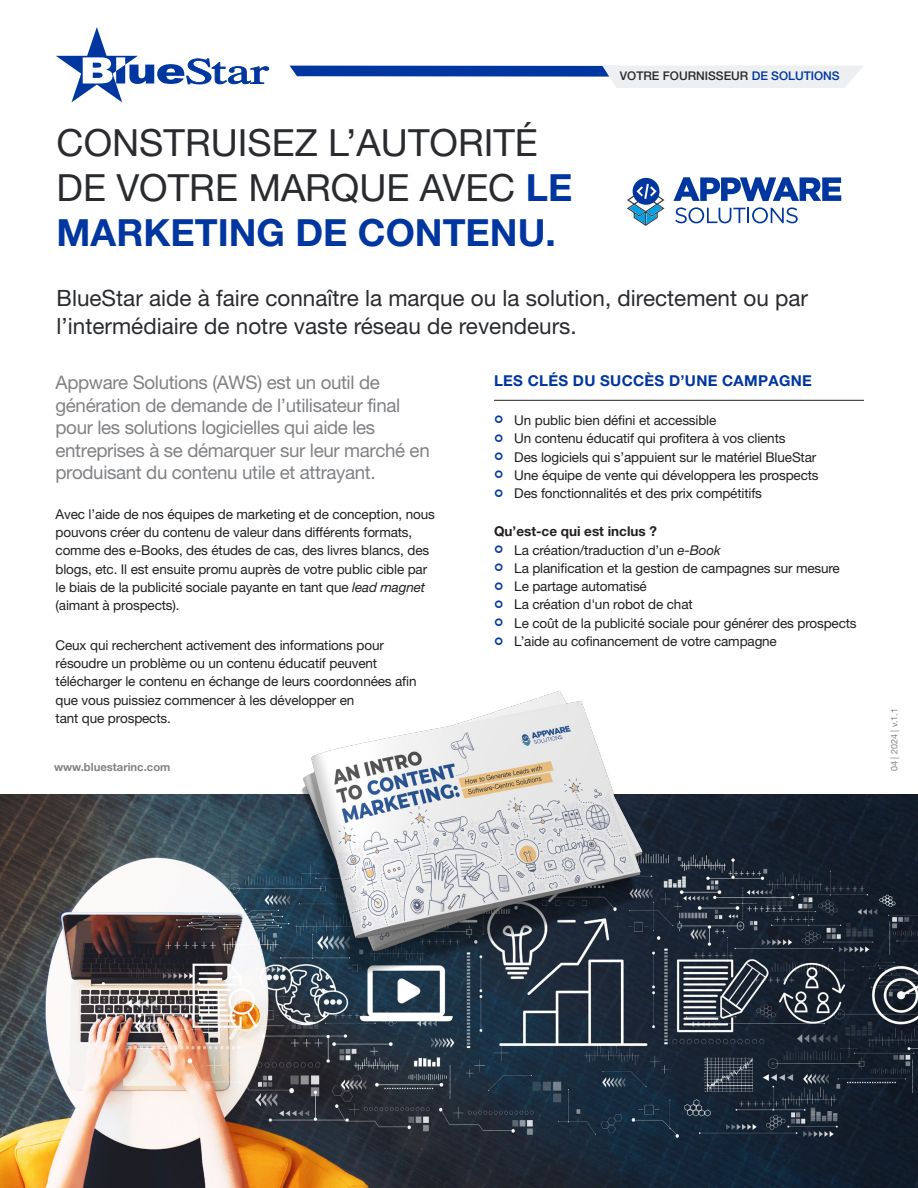
<style>
.page{position:relative;width:918px;height:1188px;background:#fff}
.page>*{position:absolute;margin:0;border:0;box-sizing:border-box;transform-origin:0 0}
.Headline{font:37.5px/45px "Helvetica Neue LT Std";color:#292b2f}
.Subhead{font:22.5px/28.5px "Helvetica Neue LT Std";color:#292b2f}
.Light_Grey_Subhead{font:18.75px/22.5px "Helvetica Neue LT Std";letter-spacing:-.02em;color:#808285}
.Subhead_lined{font:700 15px "Helvetica Neue LT Std";letter-spacing:.02em;color:#0036a0}
.Paragraph{font:13.5px/18.3px "Helvetica Neue LT Std";letter-spacing:-.01em;color:#231f20}
.t1{font:700 13.5px "Helvetica Neue LT Std";color:#231f20}
.t2{font:500 12px "Helvetica Neue LT Std";color:#292b2f}
.t3{font:700 11.25px "Helvetica Neue LT Std";color:#808285}
.t4{font:9px "Helvetica Neue LT Std";color:#808285}
.s1{font-weight:700;color:#0036a0}
.s2{color:#0036a0}
.s3{font-style:italic}
</style>
<div class="page">
<svg style="left:56px;top:27px;width:213px;height:75px"></svg>
<svg style="left:290px;top:66px;width:573px;height:22px"></svg>
<hr style="left:494px;top:400px;width:370px;height:1px;background:#231f20">
<svg style="left:627px;top:177px;width:214px;height:49px"></svg>
<img style="left:0;top:794px;width:918px;height:394px">
<img style="left:284px;top:690px;width:374px;height:301px">
<p class="Headline" style="left:57px;top:119px;width:517px">CONSTRUISEZ L’AUTORITÉ<br>DE VOTRE MARQUE AVEC <span class="s1">LE<br>MARKETING DE CONTENU.</span></p>
<p class="t2" style="left:620px;top:69px;width:221px">VOTRE FOURNISSEUR <span class="s2">DE SOLUTIONS</span></p>
<p class="Subhead" style="left:57px;top:283px;width:753px">BlueStar aide à faire connaître la marque ou la solution, directement ou par l’intermédiaire de notre vaste réseau de revendeurs.</p>
<p class="Light_Grey_Subhead" style="left:56px;top:371px;width:376px">Appware Solutions (AWS) est un outil de génération de demande de l’utilisateur final pour les solutions logicielles qui aide les entreprises à se démarquer sur leur marché en produisant du contenu utile et attrayant.</p>
<p class="Paragraph" style="left:56px;top:505px;width:381px">Avec l’aide de nos équipes de marketing et de conception, nous pouvons créer du contenu de valeur dans différents formats, comme des e-Books, des études de cas, des livres blancs, des blogs, etc. Il est ensuite promu auprès de votre public cible par le biais de la publicité sociale payante en tant que <span class="s3">lead magnet </span>(aimant à prospects).</p>
<p class="Paragraph" style="left:56px;top:636px;width:362px">Ceux qui recherchent activement des informations pour résoudre un problème ou un contenu éducatif peuvent télécharger le contenu en échange de leurs coordonnées afin que vous puissiez commencer à les développer en<br>tant que prospects.</p>
<p class="t3" style="left:54px;top:760px;width:118px">www.bluestarinc.com</p>
<p class="Subhead_lined" style="left:494px;top:372px;width:319px">LES CLÉS DU SUCCÈS D’UNE CAMPAGNE</p>
<p class="Paragraph" style="left:514px;top:411px;width:204px">Un public bien défini et accessible</p>
<p class="Paragraph" style="left:514px;top:429px;width:273px">Un contenu éducatif qui profitera à vos clients</p>
<p class="Paragraph" style="left:514px;top:447px;width:304px">Des logiciels qui s’appuient sur le matériel BlueStar</p>
<p class="Paragraph" style="left:514px;top:466px;width:306px">Une équipe de vente qui développera les prospects</p>
<p class="Paragraph" style="left:514px;top:484px;width:249px">Des fonctionnalités et des prix compétitifs</p>
<p class="t1" style="left:494px;top:523px;width:164px">Qu’est-ce qui est inclus ?</p>
<p class="Paragraph" style="left:514px;top:540px;width:208px">La création/traduction d’un <span class="s3">e-Book</span></p>
<p class="Paragraph" style="left:514px;top:559px;width:327px">La planification et la gestion de campagnes sur mesure</p>
<p class="Paragraph" style="left:514px;top:577px;width:134px">Le partage automatisé</p>
<p class="Paragraph" style="left:514px;top:595px;width:180px">La création d'un robot de chat</p>
<p class="Paragraph" style="left:514px;top:614px;width:344px">Le coût de la publicité sociale pour générer des prospects</p>
<p class="Paragraph" style="left:514px;top:632px;width:264px">L’aide au cofinancement de votre campagne</p>
<p class="t4" style="left:889px;top:771px;width:64px;rotate:-90deg">04 | 2024 | v.1.1</p>
</div>
